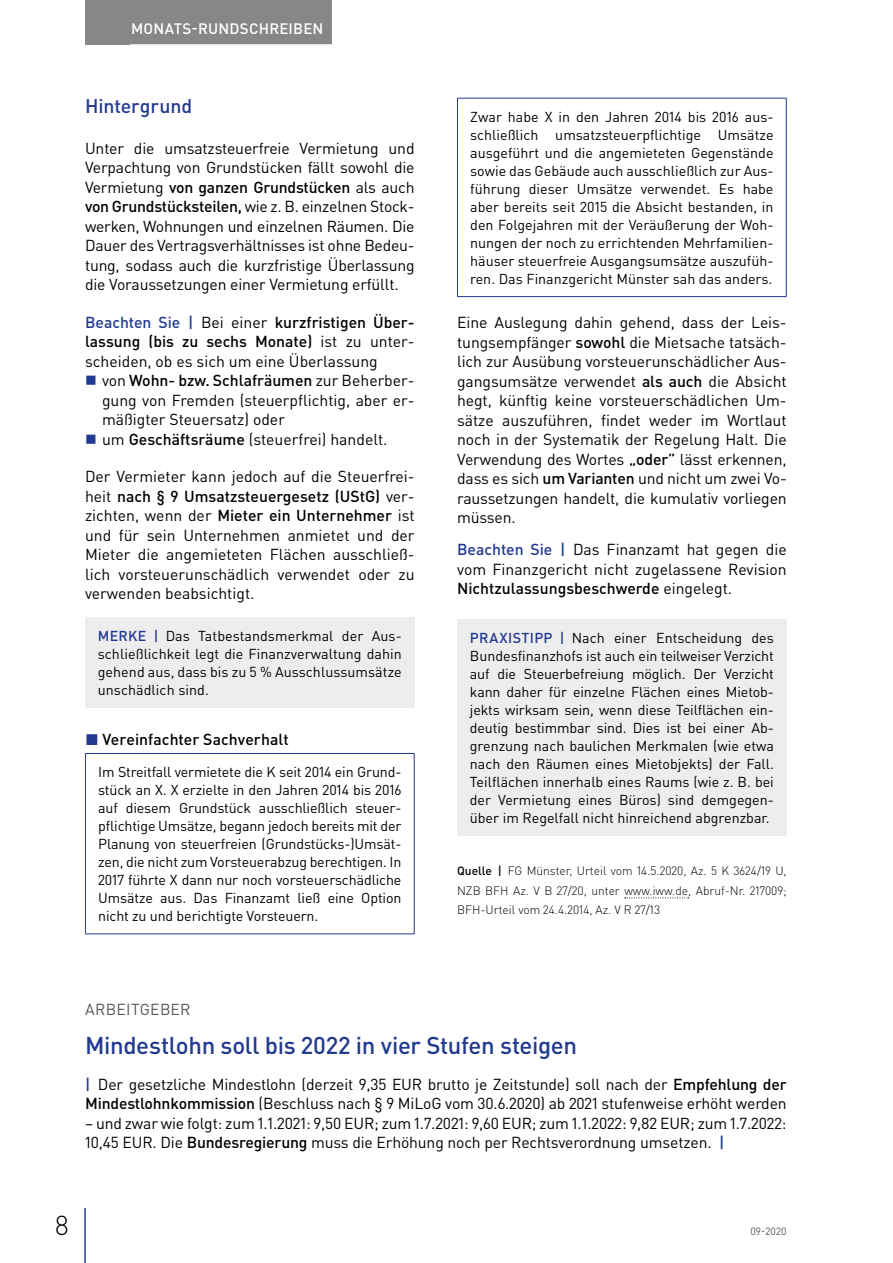
<style>
.page{position:relative;width:893px;height:1263px;background:#fff}
.page>*{position:absolute;margin:0;border:0;box-sizing:border-box;transform-origin:0 0}
.t1{font:300 27px "DIN Pro";color:#000}
.t2{font:500 24px "DIN Pro";letter-spacing:-.015em;color:#213a8f}
.t3{font:500 19.5px "DIN Pro";letter-spacing:-.005em;color:#213a8f}
.t4{font:15.75px/19.5px "DIN Pro";letter-spacing:-.01em;color:#000;text-align:justify}
.t5{font:500 15.75px "DIN Pro";letter-spacing:.005em;color:#000}
.t6{font:15.75px "DIN Pro";letter-spacing:.015em;color:#575756}
.t7{font:500 15px "DIN Pro";letter-spacing:.015em;color:#fff}
.t8{font:14.25px/18px "DIN Pro";color:#000;text-align:justify}
.t9{font:300 12px/19.5px "DIN Pro";color:#000;text-align:justify}
.t10{font:10.5px "DIN Pro";color:#575756}
.s1{font-weight:500}
.s2{font-weight:500;color:#213a8f}
.s3{color:#213a8f}
</style>
<div class="page">
<div style="left:85px;top:0;width:45px;height:44px;background:#878787"></div>
<hr style="left:84px;top:1208px;width:2px;height:55px;background:#213a8f">
<div style="left:122px;top:0;width:210px;height:44px;background:#878787"></div>
<div style="left:85px;top:617px;width:330px;height:90px;background:#ededed"></div>
<hr style="left:85px;top:753px;width:330px;height:1px;background:#213a8f">
<hr style="left:85px;top:754px;width:1px;height:179px;background:#213a8f">
<hr style="left:414px;top:754px;width:1px;height:179px;background:#213a8f">
<hr style="left:85px;top:933px;width:330px;height:1px;background:#213a8f">
<svg style="left:625px;top:897px;width:64px;height:1px"></svg>
<hr style="left:457px;top:98px;width:330px;height:1px;background:#213a8f">
<hr style="left:457px;top:99px;width:1px;height:197px;background:#213a8f">
<hr style="left:786px;top:99px;width:1px;height:197px;background:#213a8f">
<hr style="left:457px;top:296px;width:330px;height:1px;background:#213a8f">
<div style="left:457px;top:619px;width:330px;height:216px;background:#ededed"></div>
<p class="t7" style="left:131px;top:18px;width:194px">MONATS-RUNDSCHREIBEN</p>
<p class="t3" style="left:85px;top:92px;width:109px">Hintergrund</p>
<p class="t4" style="left:85px;top:138px;width:331px">Unter die umsatzsteuerfreie Vermietung und Verpachtung von Grundstücken fällt sowohl die Vermietung <span class="s1">von ganzen Grundstücken</span> als auch <span class="s1">von Grundstücksteilen,</span> wie z. B. einzelnen Stock&shy;werken, Wohnungen und einzelnen Räumen. Die Dauer des Vertragsverhältnisses ist ohne Bedeu&shy;tung, sodass auch die kurzfristige Überlassung die Voraussetzungen einer Vermietung erfüllt.</p>
<p class="t4" style="left:85px;top:312px;width:331px"><span class="s2">Beachten Sie |</span> Bei einer <span class="s1">kurzfristigen Über&shy;lassung (bis zu sechs Monate)</span> ist zu unter&shy;scheiden, ob es sich um eine Überlassung</p>
<p class="t4" style="left:102px;top:370px;width:314px;text-align:left">von <span class="s1">Wohn- bzw. Schlafräumen</span> zur Beherber&shy;gung von Fremden (steuerpflichtig, aber er&shy;mäßigter Steuersatz) oder<br>um <span class="s1">Geschäftsräume</span> (steuerfrei) handelt.</p>
<p class="t4" style="left:85px;top:466px;width:331px">Der Vermieter kann jedoch auf die Steuerfrei&shy;heit <span class="s1">nach § 9 Umsatzsteuergesetz (UStG)</span> ver&shy;zichten, wenn der <span class="s1">Mieter ein Unternehmer</span> ist und für sein Unternehmen anmietet und der Mieter die angemieteten Flächen ausschließ&shy;lich vorsteuerunschädlich verwendet oder zu verwenden beabsichtigt.</p>
<p class="t8" style="left:98px;top:626px;width:306px"><span class="s2">MERKE |</span> Das Tatbestandsmerkmal der Aus&shy;schließlichkeit legt die Finanzverwaltung dahin gehend aus, dass bis zu 5 % Ausschlussumsätze unschädlich sind.</p>
<p class="t5" style="left:85px;top:728px;width:205px"><span class="s3">◼</span> Vereinfachter Sachverhalt</p>
<p class="t8" style="left:98px;top:762px;width:305px">Im Streitfall vermietete die K seit 2014 ein Grund&shy;stück an X. X erzielte in den Jahren 2014 bis 2016 auf diesem Grundstück ausschließlich steuer&shy;pflichtige Umsätze, begann jedoch bereits mit der Planung von steuerfreien (Grundstücks-)Umsät&shy;zen, die nicht zum Vorsteuerabzug berechtigen. In 2017 führte X dann nur noch vorsteuerschädliche Umsätze aus. Das Finanzamt ließ eine Option nicht zu und berichtigte Vorsteuern.</p>
<p class="t8" style="left:470px;top:107px;width:305px">Zwar habe X in den Jahren 2014 bis 2016 aus&shy;schließlich umsatzsteuerpflichtige Umsätze ausgeführt und die angemieteten Gegenstände sowie das Gebäude auch ausschließlich zur Aus&shy;führung dieser Umsätze verwendet. Es habe aber bereits seit 2015 die Absicht bestanden, in den Folgejahren mit der Veräußerung der Woh&shy;nungen der noch zu errichtenden Mehrfamilien&shy;häuser steuerfreie Ausgangsumsätze auszufüh&shy;ren. Das Finanzgericht Münster sah das anders.</p>
<p class="t4" style="left:457px;top:312px;width:331px">Eine Auslegung dahin gehend, dass der Leis&shy;tungsempfänger <span class="s1">sowohl</span> die Mietsache tatsäch&shy;lich zur Ausübung vorsteuerunschädlicher Aus&shy;gangsumsätze verwendet <span class="s1">als auch</span> die Absicht hegt, künftig keine vorsteuerschädlichen Um&shy;sätze auszuführen, findet weder im Wortlaut noch in der Systematik der Regelung Halt. Die Verwendung des Wortes <span class="s1">„oder”</span> lässt erkennen, dass es sich <span class="s1">um Varianten</span> und nicht um zwei Vo&shy;raussetzungen handelt, die kumulativ vorliegen müssen.</p>
<p class="t4" style="left:457px;top:539px;width:331px"><span class="s2">Beachten Sie |</span> Das Finanzamt hat gegen die vom Finanzgericht nicht zugelassene Revision <span class="s1">Nichtzulassungsbeschwerde</span> eingelegt.</p>
<p class="t8" style="left:470px;top:628px;width:306px"><span class="s2">PRAXISTIPP |</span> Nach einer Entscheidung des Bundesfinanzhofs ist auch ein teilweiser Verzicht auf die Steuerbefreiung möglich. Der Verzicht kann daher für einzelne Flächen eines Mietob&shy;jekts wirksam sein, wenn diese Teilflächen ein&shy;deutig bestimmbar sind. Dies ist bei einer Ab&shy;grenzung nach baulichen Merkmalen (wie etwa nach den Räumen eines Mietobjekts) der Fall.<br>Teilflächen innerhalb eines Raums (wie z. B. bei der Vermietung eines Büros) sind demgegen&shy;über im Regelfall nicht hinreichend abgrenzbar.</p>
<p class="t9" style="left:457px;top:861px;width:331px"><span class="s1">Quelle |</span> FG Münster, Urteil vom 14.5.2020, Az. 5 K 3624/19 U, NZB BFH Az. V B 27/20, unter www.iww.de, Abruf-Nr. 217009; BFH-Urteil vom 24.4.2014, Az. V R 27/13</p>
<p class="t6" style="left:85px;top:998px;width:107px">ARBEITGEBER</p>
<h2 class="t2" style="left:85px;top:1029px;width:494px">Mindestlohn soll bis 2022 in vier Stufen steigen</h2>
<p class="t4" style="left:85px;top:1074px;width:703px"><span class="s2">|</span> Der gesetzliche Mindestlohn (derzeit 9,35 EUR brutto je Zeitstunde) soll nach der <span class="s1">Empfehlung der<br>Mindestlohnkommission</span> (Beschluss nach § 9 MiLoG vom 30.6.2020) ab 2021 stufenweise erhöht werden</p>
<p class="t4" style="left:85px;top:1113px;width:703px">– und zwar wie folgt: zum 1.1.2021: 9,50 EUR; zum 1.7.2021: 9,60 EUR; zum 1.1.2022: 9,82 EUR; zum 1.7.2022:<br>10,45 EUR. Die <span class="s1">Bundesregierung</span> muss die Erhöhung noch per Rechtsverordnung umsetzen. <span class="s2">|</span></p>
<h1 class="t1" style="left:55px;top:1207px;width:16px">8</h1>
<p class="t10" style="left:750px;top:1224px;width:38px">09-2020</p>
</div>
